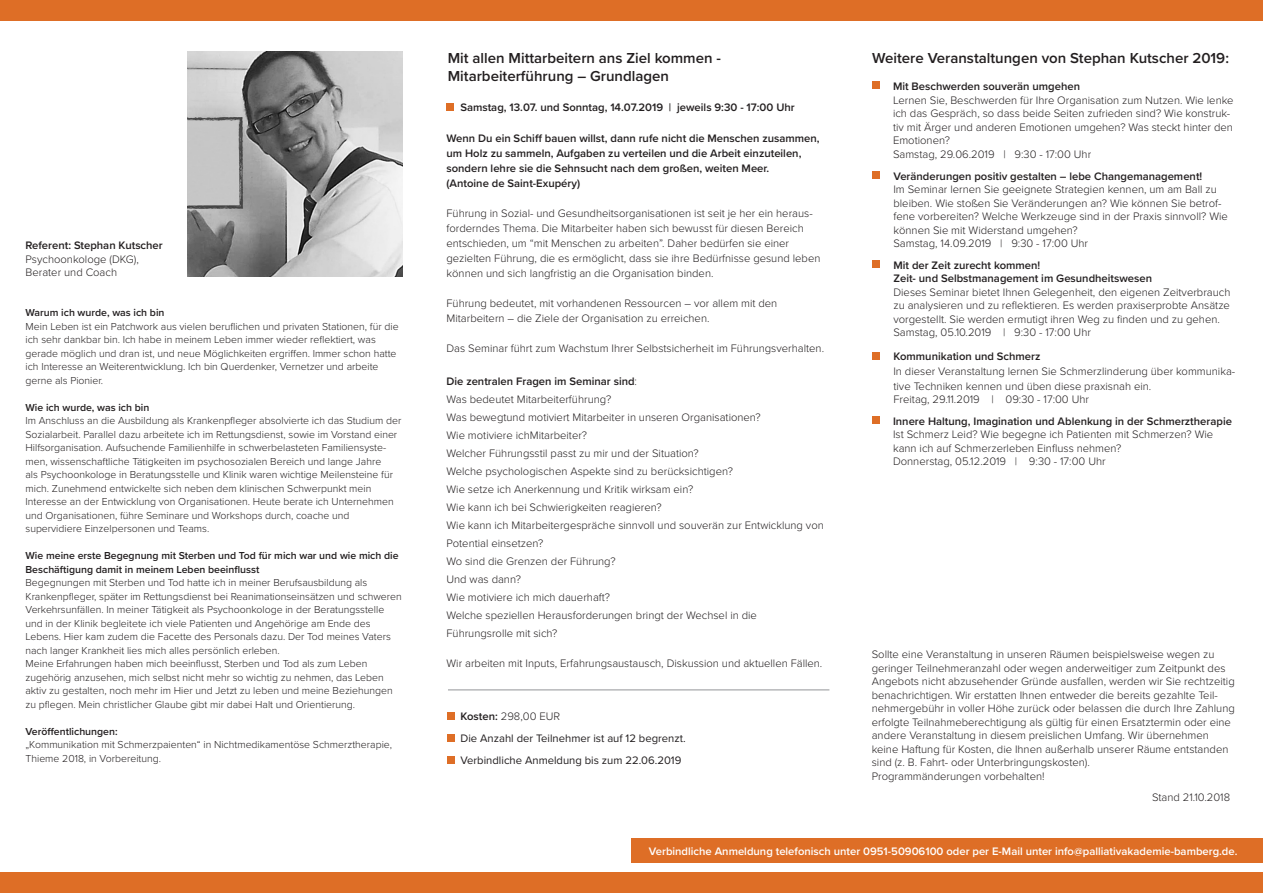
<style>
.page{position:relative;width:1263px;height:893px;background:#fff}
.page>*{position:absolute;margin:0;border:0;box-sizing:border-box;transform-origin:0 0}
.t1{font:600 15px/18px "Proxima Nova";color:#231f20}
.t2{font:300 11.25px/13.5px "Proxima Nova";color:#231f20}
.t3{font:600 11.25px/15px "Proxima Nova";color:#231f20}
.t4{font:600 11.25px "Proxima Nova";color:#fff}
.t5{font:11.25px/21.8px "Proxima Nova";color:#231f20}
.t6{font:300 10.5px/13.5px "Proxima Nova";color:#231f20}
.t7{font:600 10.5px/13.5px "Proxima Nova";color:#231f20}
.s1{font-weight:600}
.s2{font-weight:300}
</style>
<div class="page">
<div style="left:0;top:873px;width:1263px;height:20px;background:#de6e26"></div>
<div style="left:0;top:0;width:1263px;height:20px;background:#de6e26"></div>
<div style="left:631px;top:838px;width:632px;height:25px;background:#de6e26"></div>
<div style="left:447px;top:712px;width:8px;height:8px;background:#de6e26"></div>
<div style="left:447px;top:734px;width:8px;height:8px;background:#de6e26"></div>
<hr style="left:448px;top:690px;width:381px;height:1px;background:#939598">
<div style="left:447px;top:756px;width:8px;height:8px;background:#de6e26"></div>
<img style="left:187px;top:51px;width:216px;height:225px">
<div style="left:446px;top:103px;width:8px;height:8px;background:#de6e26"></div>
<div style="left:872px;top:260px;width:8px;height:8px;background:#de6e26"></div>
<div style="left:872px;top:81px;width:8px;height:8px;background:#de6e26"></div>
<div style="left:872px;top:416px;width:8px;height:8px;background:#de6e26"></div>
<div style="left:872px;top:171px;width:8px;height:7px;background:#de6e26"></div>
<div style="left:872px;top:352px;width:8px;height:8px;background:#de6e26"></div>
<p class="t3" style="left:26px;top:238px;width:139px">Referent: Stephan Kutscher</p>
<p class="t2" style="left:26px;top:252px;width:115px">Psychoonkologe (DKG),<br>Berater und Coach</p>
<p class="t7" style="left:26px;top:306px;width:141px">Warum ich wurde, was ich bin</p>
<p class="t6" style="left:26px;top:319px;width:375px">Mein Leben ist ein Patchwork aus vielen beruflichen und privaten Stationen, für die ich sehr dankbar bin. Ich habe in meinem Leben immer wieder reflektiert, was gerade möglich und dran ist, und neue Möglichkeiten ergriffen. Immer schon hatte ich Interesse an Weiterentwicklung. Ich bin Querdenker, Vernetzer und arbeite gerne als Pionier.</p>
<p class="t7" style="left:26px;top:400px;width:125px">Wie ich wurde, was ich bin</p>
<p class="t6" style="left:26px;top:414px;width:377px">Im Anschluss an die Ausbildung als Krankenpfleger absolvierte ich das Studium der Sozialarbeit. Parallel dazu arbeitete ich im Rettungsdienst, sowie im Vorstand einer Hilfsorganisation. Aufsuchende Familienhilfe in schwerbelasteten Familiensyste&shy;men, wissenschaftliche Tätigkeiten im psychosozialen Bereich und lange Jahre<br>als Psychoonkologe in Beratungsstelle und Klinik waren wichtige Meilensteine für mich. Zunehmend entwickelte sich neben dem klinischen Schwerpunkt mein Interesse an der Entwicklung von Organisationen. Heute berate ich Unternehmen und Organisationen, führe Seminare und Workshops durch, coache und supervidiere Einzelpersonen und Teams.</p>
<p class="t7" style="left:26px;top:549px;width:375px">Wie meine erste Begegnung mit Sterben und Tod für mich war und wie mich die<br>Beschäftigung damit in meinem Leben beeinflusst</p>
<p class="t6" style="left:26px;top:576px;width:378px">Begegnungen mit Sterben und Tod hatte ich in meiner Berufsausbildung als Krankenpfleger, später im Rettungsdienst bei Reanimationseinsätzen und schweren Verkehrsunfällen. In meiner Tätigkeit als Psychoonkologe in der Beratungsstelle und in der Klinik begleitete ich viele Patienten und Angehörige am Ende des Lebens. Hier kam zudem die Facette des Personals dazu. Der Tod meines Vaters nach langer Krankheit lies mich alles persönlich erleben.<br>Meine Erfahrungen haben mich beeinflusst, Sterben und Tod als zum Leben zugehörig anzusehen, mich selbst nicht mehr so wichtig zu nehmen, das Leben aktiv zu gestalten, noch mehr im Hier und Jetzt zu leben und meine Beziehungen zu pflegen. Mein christlicher Glaube gibt mir dabei Halt und Orientierung.</p>
<p class="t7" style="left:26px;top:724px;width:94px">Veröffentlichungen:</p>
<p class="t6" style="left:26px;top:738px;width:368px">„Kommunikation mit Schmerzpaienten“ in Nichtmedikamentöse Schmerztherapie,<br>Thieme 2018, in Vorbereitung.</p>
<h1 class="t1" style="left:448px;top:48px;width:275px">Mit allen Mittarbeitern ans Ziel kommen -<br>Mitarbeiterführung – Grundlagen</h1>
<p class="t3" style="left:460px;top:99px;width:336px">Samstag, 13.07. und Sonntag, 14.07.2019 | jeweils 9:30 - 17:00 Uhr</p>
<p class="t3" style="left:446px;top:130px;width:375px">Wenn Du ein Schiff bauen willst, dann rufe nicht die Menschen zusammen, um Holz zu sammeln, Aufgaben zu verteilen und die Arbeit einzuteilen, sondern lehre sie die Sehnsucht nach dem großen, weiten Meer.<br>(Antoine de Saint-Exupéry)</p>
<p class="t2" style="left:446px;top:205px;width:375px;line-height:15px">Führung in Sozial- und Gesundheitsorganisationen ist seit je her ein heraus&shy;forderndes Thema. Die Mitarbeiter haben sich bewusst für diesen Bereich entschieden, um “mit Menschen zu arbeiten”. Daher bedürfen sie einer gezielten Führung, die es ermöglicht, dass sie ihre Bedürfnisse gesund leben können und sich langfristig an die Organisation binden.</p>
<p class="t2" style="left:446px;top:295px;width:332px;line-height:15px">Führung bedeutet, mit vorhandenen Ressourcen – vor allem mit den<br>Mitarbeitern – die Ziele der Organisation zu erreichen.</p>
<p class="t2" style="left:446px;top:341px;width:379px">Das Seminar führt zum Wachstum Ihrer Selbstsicherheit im Führungsverhalten.</p>
<p class="t2" style="left:446px;top:372px;width:379px;line-height:18px"><span class="s1">Die zentralen Fragen im Seminar sind</span>:<br>Was bedeutet Mitarbeiterführung?<br>Was bewegtund motiviert Mitarbeiter in unseren Organisationen?<br>Wie motiviere ichMitarbeiter?<br>Welcher Führungsstil passt zu mir und der Situation?<br>Welche psychologischen Aspekte sind zu berücksichtigen?<br>Wie setze ich Anerkennung und Kritik wirksam ein?<br>Wie kann ich bei Schwierigkeiten reagieren?<br>Wie kann ich Mitarbeitergespräche sinnvoll und souverän zur Entwicklung von Potential einsetzen?<br>Wo sind die Grenzen der Führung?<br>Und was dann?<br>Wie motiviere ich mich dauerhaft?<br>Welche speziellen Herausforderungen bringt der Wechsel in die Führungsrolle mit sich?</p>
<p class="t2" style="left:446px;top:656px;width:377px">Wir arbeiten mit Inputs, Erfahrungsaustausch, Diskussion und aktuellen Fällen.</p>
<p class="t5" style="left:460px;top:705px;width:227px"><span class="s1">Kosten:</span> <span class="s2">298,00 EUR<br></span>Die Anzahl der Teilnehmer ist auf 12 begrenzt.<br>Verbindliche Anmeldung bis zum 22.06.2019</p>
<h1 class="t1" style="left:872px;top:48px;width:358px">Weitere Veranstaltungen von Stephan Kutscher 2019:</h1>
<p class="t3" style="left:893px;top:79px;width:188px">Mit Beschwerden souverän umgehen</p>
<p class="t2" style="left:893px;top:93px;width:342px">Lernen Sie, Beschwerden für Ihre Organisation zum Nutzen. Wie lenke ich das Gespräch, so dass beide Seiten zufrieden sind? Wie konstruk&shy;tiv mit Ärger und anderen Emotionen umgehen? Was steckt hinter den Emotionen?<br>Samstag, 29.06.2019 | 9:30 - 17:00 Uhr</p>
<p class="t3" style="left:893px;top:168px;width:310px">Veränderungen positiv gestalten – lebe Changemanagement!</p>
<p class="t2" style="left:893px;top:182px;width:336px">Im Seminar lernen Sie geeignete Strategien kennen, um am Ball zu bleiben. Wie stoßen Sie Veränderungen an? Wie können Sie betrof&shy;fene vorbereiten? Welche Werkzeuge sind in der Praxis sinnvoll? Wie können Sie mit Widerstand umgehen?<br>Samstag, 14.09.2019 | 9:30 - 17:00 Uhr</p>
<p class="t3" style="left:893px;top:258px;width:260px;line-height:13.5px">Mit der Zeit zurecht kommen!<br>Zeit- und Selbstmanagement im Gesundheitswesen</p>
<p class="t2" style="left:893px;top:285px;width:339px">Dieses Seminar bietet Ihnen Gelegenheit, den eigenen Zeitverbrauch zu analysieren und zu reflektieren. Es werden praxiserprobte Ansätze vorgestellt. Sie werden ermutigt ihren Weg zu finden und zu gehen.<br>Samstag, 05.10.2019 | 9:30 - 17:00 Uhr</p>
<p class="t3" style="left:893px;top:348px;width:149px">Kommunikation und Schmerz</p>
<p class="t2" style="left:893px;top:363px;width:343px;line-height:15px">In dieser Veranstaltung lernen Sie Schmerzlinderung über kommunika&shy;tive Techniken kennen und üben diese praxisnah ein.</p>
<p class="t2" style="left:893px;top:392px;width:197px">Freitag, 29.11.2019 | 09:30 - 17:00 Uhr</p>
<p class="t3" style="left:893px;top:413px;width:340px">Innere Haltung, Imagination und Ablenkung in der Schmerztherapie</p>
<p class="t2" style="left:893px;top:427px;width:322px">Ist Schmerz Leid? Wie begegne ich Patienten mit Schmerzen? Wie kann ich auf Schmerzerleben Einfluss nehmen?<br>Donnerstag, 05.12.2019 | 9:30 - 17:00 Uhr</p>
<p class="t2" style="left:872px;top:647px;width:365px">Sollte eine Veranstaltung in unseren Räumen beispielsweise wegen zu geringer Teilnehmeranzahl oder wegen anderweitiger zum Zeitpunkt des Angebots nicht abzusehender Gründe ausfallen, werden wir Sie rechtzeitig benachrichtigen. Wir erstatten Ihnen entweder die bereits gezahlte Teil&shy;nehmergebühr in voller Höhe zurück oder belassen die durch Ihre Zahlung erfolgte Teilnahmeberechtigung als gültig für einen Ersatztermin oder eine andere Veranstaltung in diesem preislichen Umfang. Wir übernehmen keine Haftung für Kosten, die Ihnen außerhalb unserer Räume entstanden sind (z. B. Fahrt- oder Unterbringungskosten).<br>Programmänderungen vorbehalten!</p>
<p class="t2" style="left:1152px;top:790px;width:80px">Stand 21.10.2018</p>
<p class="t4" style="left:649px;top:843px;width:590px">Verbindliche Anmeldung telefonisch unter 0951-50906100 oder per E-Mail unter info@palliativakademie-bamberg.de.</p>
</div>
